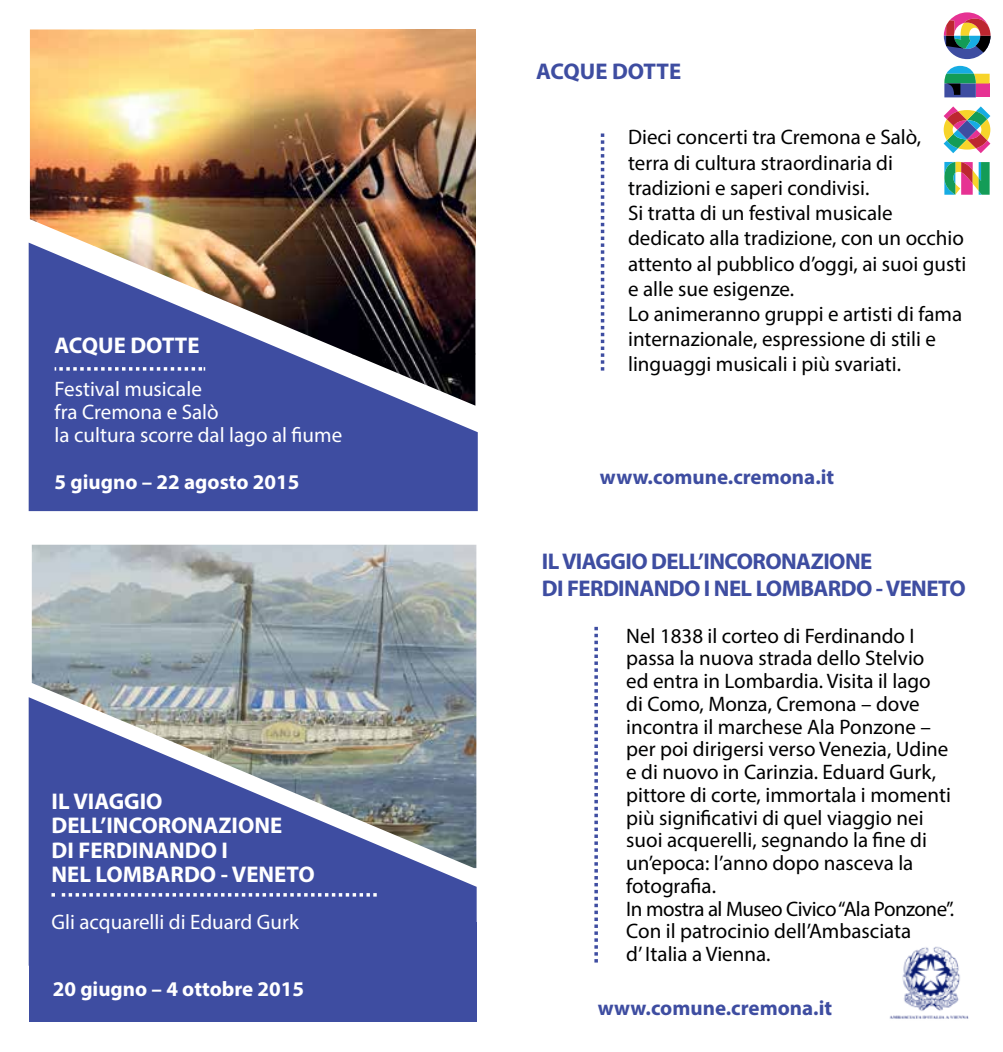
<style>
.page{position:relative;width:1003px;height:1052px;background:#fff}
.page>*{position:absolute;margin:0;border:0;box-sizing:border-box;transform-origin:0 0}
.t1{font:700 22.75px/24.5px "Myriad Pro";color:#fff}
.t2{font:700 22.75px/27.3px "Myriad Pro";letter-spacing:-.025em;color:#3e4da1}
.t3{font:700 22.75px "Myriad Pro";color:#3e4da1}
.t4{font:21px/22.8px "Myriad Pro";color:#000101}
.t5{font:21px/22.8px "Myriad Pro";color:#fff}
.t6{font:21px/22.8px "Myriad Pro";letter-spacing:-.005em;color:#000}
.t7{font:700 21px "Myriad Pro";color:#3e4da1}
.t8{font:700 21px "Myriad Pro";color:#fff}
</style>
<div class="page">
<div style="left:29px;top:697px;width:447px;height:225px;background:#3e4da1"></div>
<div style="left:29px;top:243px;width:448px;height:268px;background:#3e4da1"></div>
<svg style="left:943px;top:106px;width:46px;height:47px"></svg>
<svg style="left:943px;top:12px;width:47px;height:47px"></svg>
<svg style="left:944px;top:66px;width:45px;height:31px"></svg>
<svg style="left:944px;top:162px;width:45px;height:33px"></svg>
<div style="left:29px;top:922px;width:447px;height:99px;background:#3e4da1"></div>
<img style="left:30px;top:29px;width:445px;height:217px">
<img style="left:92px;top:245px;width:383px;height:55px">
<img style="left:222px;top:299px;width:253px;height:55px">
<img style="left:351px;top:354px;width:124px;height:52px">
<svg style="left:55px;top:367px;width:150px;height:4px"></svg>
<svg style="left:600px;top:133px;width:4px;height:238px"></svg>
<svg style="left:51px;top:893px;width:4px;height:3px"></svg>
<svg style="left:62px;top:893px;width:314px;height:3px"></svg>
<img style="left:32px;top:545px;width:444px;height:323px">
<svg style="left:594px;top:627px;width:3px;height:335px"></svg>
<img style="left:889px;top:946px;width:80px;height:73px">
<p class="t1" style="left:55px;top:333px;width:146px">ACQUE DOTTE</p>
<p class="t5" style="left:55px;top:377px;width:289px">Festival musicale<br>fra Cremona e Salò<br>la cultura scorre dal lago al fiume</p>
<p class="t8" style="left:55px;top:468px;width:246px">5 giugno – 22 agosto 2015</p>
<p class="t1" style="left:51px;top:788px;width:264px">IL VIAGGIO<br>DELL’INCORONAZIONE<br>DI FERDINANDO I<br>NEL LOMBARDO - VENETO</p>
<p class="t5" style="left:51px;top:910px;width:249px">Gli acquarelli di Eduard Gurk</p>
<p class="t8" style="left:53px;top:975px;width:253px">20 giugno – 4 ottobre 2015</p>
<p class="t3" style="left:536px;top:57px;width:146px">ACQUE DOTTE</p>
<p class="t4" style="left:628px;top:124px;width:339px;line-height:25.2px">Dieci concerti tra Cremona e Salò, terra di cultura straordinaria di tradizioni e saperi condivisi.<br>Si tratta di un festival musicale dedicato alla tradizione, con un occhio attento al pubblico d’oggi, ai suoi gusti e alle sue esigenze.<br>Lo animeranno gruppi e artisti di fama internazionale, espressione di stili e linguaggi musicali i più svariati.</p>
<p class="t7" style="left:599px;top:463px;width:236px">www.comune.cremona.it</p>
<p class="t2" style="left:541px;top:547px;width:425px">IL VIAGGIO DELL’INCORONAZIONE<br>DI FERDINANDO I NEL LOMBARDO - VENETO</p>
<p class="t4" style="left:626px;top:624px;width:326px">Nel 1838 il corteo di Ferdinando I passa la nuova strada dello Stelvio ed entra in Lombardia. Visita il lago di Como, Monza, Cremona – dove incontra il marchese Ala Ponzone – per poi dirigersi verso Venezia, Udine e di nuovo in Carinzia. Eduard Gurk, pittore di corte, immortala i momenti più significativi di quel viaggio nei suoi acquerelli, segnando la fine di un’epoca: l’anno dopo nasceva la fotografia.</p>
<p class="t6" style="left:626px;top:897px;width:329px">In mostra al Museo Civico “Ala Ponzone”.<br>Con il patrocinio dell’Ambasciata<br>d’ Italia a Vienna.</p>
<p class="t7" style="left:597px;top:994px;width:236px">www.comune.cremona.it</p>
</div>
